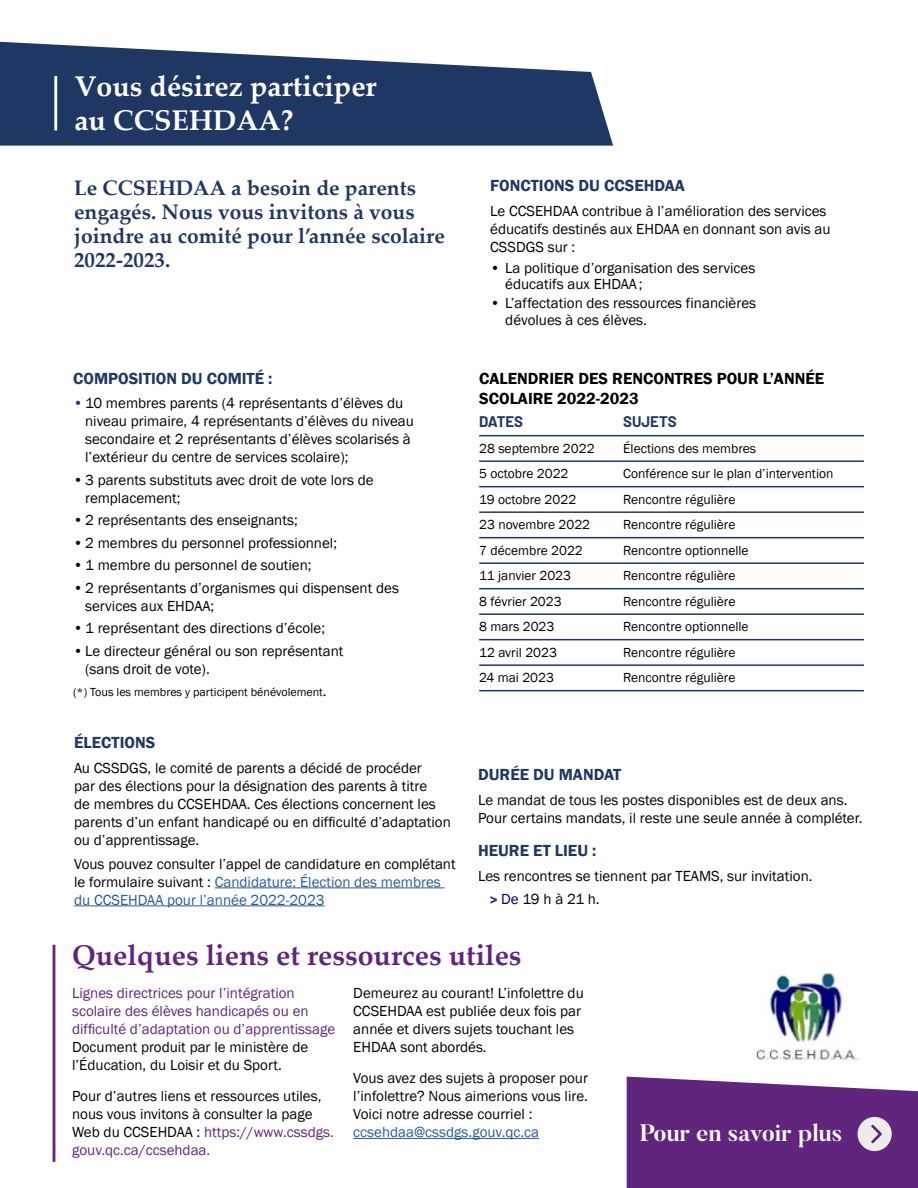
<style>
.page{position:relative;width:918px;height:1188px;background:#fff}
.page>*{position:absolute;margin:0;border:0;box-sizing:border-box;transform-origin:0 0}
.t1{font:700 28.5px/34.2px "Palatino Linotype";color:#fff}
.t2{font:700 28.5px "Palatino Linotype";color:#62257e}
.t3{font:700 23.7px "Butler";color:#fff}
.t4{font:700 21px/24px "Palatino Linotype";color:#1f3863}
.t5{font:600 16.5px "Franklin Gothic";color:#1f3863}
.t6{font:600 16.5px/19.8px "Franklin Gothic";color:#000}
.t7{font:15px/18px "Franklin Gothic";color:#000}
.t8{font:15px/18px "Franklin Gothic";color:#62257e}
.t9{font:15px "Franklin Gothic";color:#275b9b}
.t10{font:700 15px "Barlow";color:#1f3863}
.t11{font:13.5px "Franklin Gothic";color:#000}
.t12{font:12px "Franklin Gothic";color:#000}
.s1{color:#1f3863}
.s2{font-size:15px}
.s3{color:#275b9b}
.s4{font-family:"Barlow";font-weight:700;color:#1f3863}
.s5{color:#00006d}
.s6{color:#62257e}
</style>
<div class="page">
<hr style="left:479px;top:435px;width:385px;height:1px;background:#1f3863">
<hr style="left:479px;top:460px;width:385px;height:2px;background:#1f3863">
<hr style="left:479px;top:486px;width:385px;height:1px;background:#1f3863">
<hr style="left:479px;top:511px;width:385px;height:2px;background:#1f3863">
<hr style="left:479px;top:537px;width:385px;height:1px;background:#1f3863">
<hr style="left:479px;top:562px;width:385px;height:2px;background:#1f3863">
<hr style="left:479px;top:588px;width:385px;height:1px;background:#1f3863">
<hr style="left:479px;top:613px;width:385px;height:2px;background:#1f3863">
<hr style="left:479px;top:639px;width:385px;height:1px;background:#1f3863">
<hr style="left:479px;top:664px;width:385px;height:2px;background:#1f3863">
<hr style="left:479px;top:690px;width:385px;height:1px;background:#1f3863">
<svg style="left:0;top:42px;width:613px;height:104px;fill:#1f3863"></svg>
<hr style="left:54px;top:76px;width:3px;height:54px;background:#fff">
<hr style="left:53px;top:945px;width:2px;height:217px;background:#62257e">
<svg style="left:627px;top:1077px;width:291px;height:111px;background:#6f3788"></svg>
<img style="left:756px;top:973px;width:102px;height:87px">
<hr style="left:215px;top:887px;width:230px;height:1px;background:#275b9b">
<hr style="left:74px;top:905px;width:251px;height:1px;background:#275b9b">
<hr style="left:353px;top:1138px;width:186px;height:1px;background:#275b9b">
<h1 class="t1" style="left:74px;top:68px;width:304px">Vous désirez participer au CCSEHDAA?</h1>
<h3 class="t4" style="left:74px;top:175px;width:372px">Le CCSEHDAA a besoin de parents engagés. Nous vous invitons à vous joindre au comité pour l’année scolaire<br>2022-2023.</h3>
<p class="t5" style="left:490px;top:176px;width:196px">FONCTIONS DU CCSEHDAA</p>
<p class="t7" style="left:490px;top:202px;width:342px">Le CCSEHDAA contribue à l’amélioration des services éducatifs destinés aux EHDAA en donnant son avis au<br>CSSDGS sur :</p>
<p class="t7" style="left:505px;top:260px;width:252px;line-height:16.5px;text-indent:-15px">• La politique d’organisation des services éducatifs aux EHDAA;</p>
<p class="t7" style="left:505px;top:295px;width:252px;line-height:16.5px;text-indent:-15px">• L’affectation des ressources financières dévolues à ces élèves.</p>
<p class="t5" style="left:73px;top:368px;width:201px">COMPOSITION DU COMITÉ :</p>
<p class="t7" style="left:85px;top:395px;width:330px;text-indent:-12px"><span class="s1">•</span>10 membres parents (4 représentants d’élèves du niveau primaire, 4 représentants d’élèves du niveau secondaire et 2 représentants d’élèves scolarisés à l’extérieur du centre de services scolaire);</p>
<p class="t7" style="left:85px;top:471px;width:290px;text-indent:-12px">•3 parents substituts avec droit de vote lors de remplacement;</p>
<p class="t7" style="left:73px;top:512px;width:226px">•2 représentants des enseignants;</p>
<p class="t7" style="left:73px;top:534px;width:265px">•2 membres du personnel professionnel;</p>
<p class="t7" style="left:73px;top:557px;width:240px">•1 membre du personnel de soutien;</p>
<p class="t7" style="left:85px;top:579px;width:315px;text-indent:-12px">•2 représentants d’organismes qui dispensent des services aux EHDAA;</p>
<p class="t7" style="left:73px;top:620px;width:254px">•1 représentant des directions d’école;</p>
<p class="t7" style="left:85px;top:642px;width:260px;text-indent:-12px">•Le directeur général ou son représentant (sans droit de vote).</p>
<p class="t12" style="left:73px;top:685px;width:255px">(*) Tous les membres y participent bénévolement<span class="s2">.</span></p>
<p class="t5" style="left:74px;top:732px;width:83px">ÉLECTIONS</p>
<p class="t7" style="left:74px;top:759px;width:378px">Au CSSDGS, le comité de parents a décidé de procéder<br>par des élections pour la désignation des parents à titre<br>de membres du CCSEHDAA. Ces élections concernent les parents d’un enfant handicapé ou en difficulté d’adaptation ou d’apprentissage.</p>
<p class="t7" style="left:74px;top:855px;width:383px">Vous pouvez consulter l’appel de candidature en complétant le formulaire suivant : <span class="s3">Candidature: Élection des membres du CCSEHDAA pour l’année 2022-2023</span></p>
<p class="t6" style="left:479px;top:369px;width:346px">CALENDRIER DES RENCONTRES POUR L’ANNÉE<br>SCOLAIRE 2022-2023</p>
<p class="t10" style="left:479px;top:411px;width:45px">DATES</p>
<p class="t10" style="left:623px;top:411px;width:55px">SUJETS</p>
<p class="t11" style="left:479px;top:440px;width:117px">28 septembre 2022</p>
<p class="t11" style="left:623px;top:440px;width:135px">Élections des membres</p>
<p class="t11" style="left:479px;top:466px;width:91px">5 octobre 2022</p>
<p class="t11" style="left:623px;top:466px;width:212px">Conférence sur le plan d’intervention</p>
<p class="t11" style="left:479px;top:491px;width:99px">19 octobre 2022</p>
<p class="t11" style="left:623px;top:491px;width:114px">Rencontre régulière</p>
<p class="t11" style="left:479px;top:517px;width:112px">23 novembre 2022</p>
<p class="t11" style="left:623px;top:517px;width:114px">Rencontre régulière</p>
<p class="t11" style="left:479px;top:542px;width:105px">7 décembre 2022</p>
<p class="t11" style="left:623px;top:542px;width:127px">Rencontre optionnelle</p>
<p class="t11" style="left:479px;top:568px;width:93px">11 janvier 2023</p>
<p class="t11" style="left:623px;top:568px;width:114px">Rencontre régulière</p>
<p class="t11" style="left:479px;top:593px;width:84px">8 février 2023</p>
<p class="t11" style="left:623px;top:593px;width:114px">Rencontre régulière</p>
<p class="t11" style="left:479px;top:619px;width:77px">8 mars 2023</p>
<p class="t11" style="left:623px;top:619px;width:127px">Rencontre optionnelle</p>
<p class="t11" style="left:479px;top:644px;width:79px">12 avril 2023</p>
<p class="t11" style="left:623px;top:644px;width:114px">Rencontre régulière</p>
<p class="t11" style="left:479px;top:670px;width:76px">24 mai 2023</p>
<p class="t11" style="left:623px;top:670px;width:114px">Rencontre régulière</p>
<p class="t5" style="left:478px;top:765px;width:145px">DURÉE DU MANDAT</p>
<p class="t7" style="left:478px;top:791px;width:386px">Le mandat de tous les postes disponibles est de deux ans.<br>Pour certains mandats, il reste une seule année à compléter.</p>
<p class="t5" style="left:478px;top:841px;width:120px">HEURE ET LIEU :</p>
<p class="t7" style="left:490px;top:865px;width:324px;line-height:22.5px;text-indent:-12px">Les rencontres se tiennent par TEAMS, sur invitation. <span class="s4">&gt;</span> <span class="s5">De</span> 19 h à 21 h.</p>
<h1 class="t2" style="left:72px;top:935px;width:451px">Quelques liens et ressources utiles</h1>
<p class="t8" style="left:72px;top:984px;width:265px">Lignes directrices pour l’intégration scolaire des élèves handicapés ou en difficulté d’adaptation ou d’apprentissage</p>
<p class="t7" style="left:72px;top:1038px;width:238px">Document produit par le ministère de l’Éducation, du Loisir et du Sport.</p>
<p class="t7" style="left:72px;top:1088px;width:263px">Pour d’autres liens et ressources utiles, nous vous invitons à consulter la page Web du CCSEHDAA : <span class="s6">https://www.cssdgs. gouv.qc.ca/ccsehdaa.</span></p>
<p class="t7" style="left:353px;top:984px;width:232px">Demeurez au courant! L’infolettre du<br>CCSEHDAA est publiée deux fois par année et divers sujets touchant les<br>EHDAA sont abordés.</p>
<p class="t7" style="left:353px;top:1070px;width:236px;text-align:justify">Vous avez des sujets à proposer pour l’infolettre? Nous aimerions vous lire.<br>Voici notre adresse courriel :</p>
<p class="t9" style="left:353px;top:1123px;width:187px">ccsehdaa@cssdgs.gouv.qc.ca</p>
<h2 class="t3" style="left:640px;top:1118px;width:204px">Pour en savoir plus</h2>
</div>
